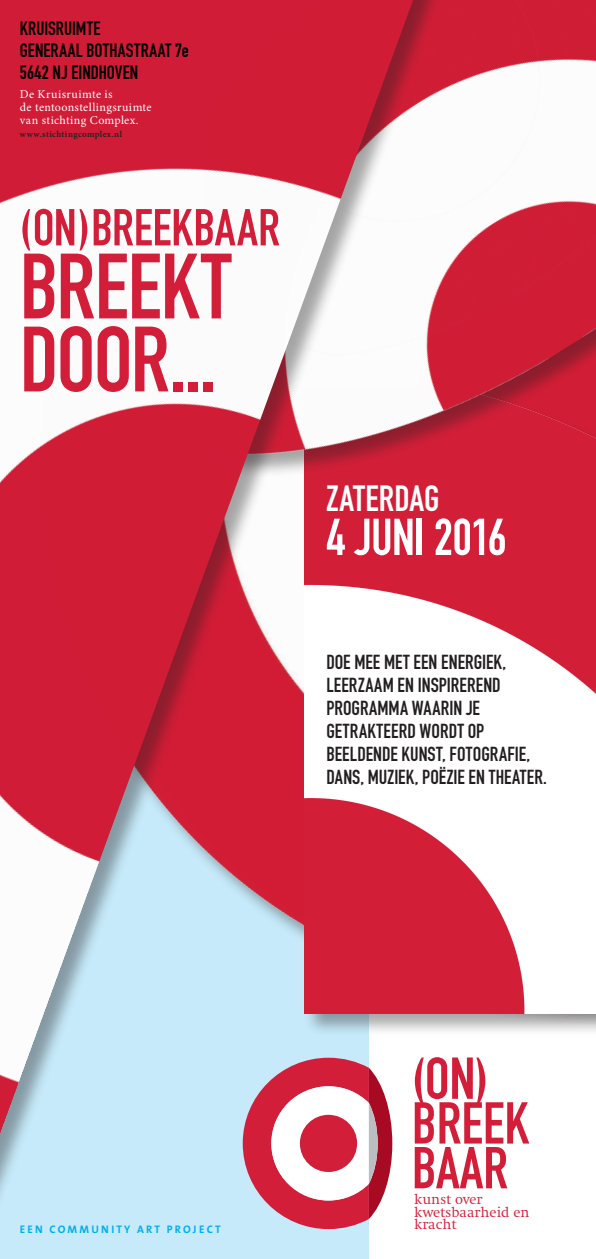
<style>
.page{position:relative;width:596px;height:1259px;background:#fff}
.page>*{position:absolute;margin:0;border:0;box-sizing:border-box;transform-origin:0 0}
.t1{font:91px/73px "DIN Engschrift";letter-spacing:-.015em;color:#d31e39}
.t2{font:58px/44.7px "DIN Engschrift";color:#d31e39}
.t3{font:51px "DIN Engschrift";letter-spacing:-.005em;color:#d31e39}
.t4{font:51px "DIN Engschrift";letter-spacing:-.015em;color:#fff}
.t5{font:36px "DIN Engschrift";color:#fff}
.t6{font:20px/23px "DIN Engschrift";letter-spacing:.005em;color:#231f20}
.t7{font:19px/22px "DIN Engschrift";letter-spacing:.01em;color:#000}
.t8{font:300 14.7px/12.5px "Swift";color:#d31e39}
.t9{font:12px/13px "Minion Pro";letter-spacing:.03em;color:#fff}
.t10{font:11px "The Mix Bold Caps";letter-spacing:.2em;color:#00aeef}
.t11{font:600 9px "Minion Pro";letter-spacing:.04em;color:#231f20}
</style>
<div class="page">
<img style="left:443px;top:573px;width:152px;height:440px">
<img style="left:443px;top:0;width:152px;height:573px">
<div style="left:0;top:0;width:443px;height:1259px;background:#231f20;opacity:.4"></div>
<img style="left:0;top:0;width:413px;height:1134px">
<svg style="left:242px;top:1057px;width:150px;height:172px"></svg>
<p class="t7" style="left:20px;top:17px;width:170px">KRUISRUIMTE<br>GENERAAL BOTHASTRAAT 7e<br>5642 NJ EINDHOVEN</p>
<p class="t9" style="left:20px;top:87px;width:133px">De Kruisruimte is<br>de tentoonstellingsruimte van stichting Complex.</p>
<p class="t11" style="left:20px;top:128px;width:104px">www.stichtingcomplex.nl</p>
<h3 class="t3" style="left:20px;top:198px;width:261px">(ON)BREEKBAAR</h3>
<h1 class="t1" style="left:20px;top:249px;width:213px">BREEKT<br>DOOR...</h1>
<h3 class="t5" style="left:326px;top:477px;width:115px">ZATERDAG</h3>
<h3 class="t4" style="left:326px;top:507px;width:182px">4 JUNI 2016</h3>
<p class="t6" style="left:326px;top:650px;width:222px">DOE MEE MET EEN ENERGIEK,<br>LEERZAAM EN INSPIREREND<br>PROGRAMMA WAARIN JE<br>GETRAKTEERD WORDT OP<br>BEELDENDE KUNST, FOTOGRAFIE,<br>DANS, MUZIEK, POËZIE EN THEATER.</p>
<p class="t10" style="left:20px;top:1220px;width:202px">EEN COMMUNITY ART PROJECT</p>
<h2 class="t2" style="left:411px;top:1055px;width:119px">(ON)<br>BREEK<br>BAAR</h2>
<p class="t8" style="left:414px;top:1193px;width:117px">kunst over kwetsbaarheid en kracht</p>
</div>
